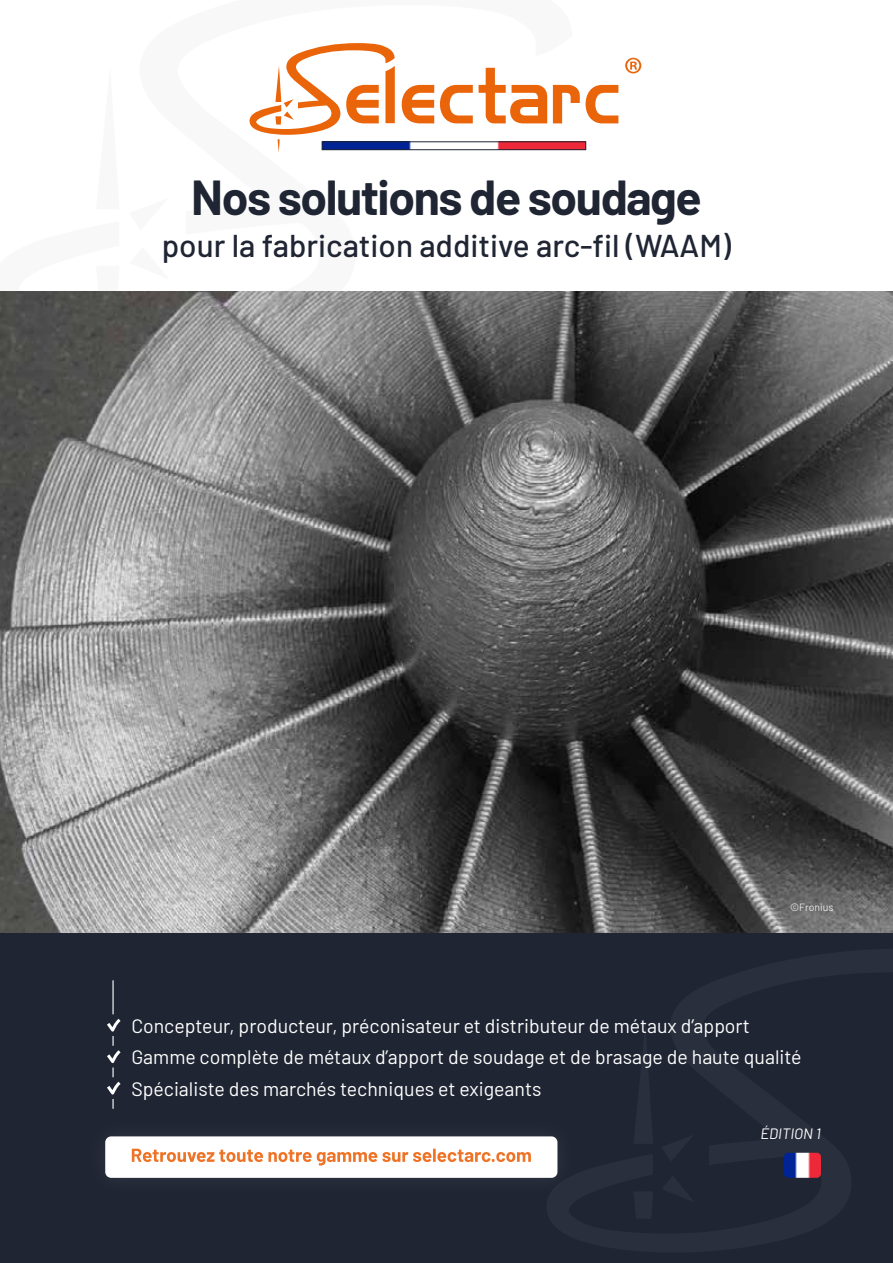
<style>
.page{position:relative;width:893px;height:1263px;background:#fff}
.page>*{position:absolute;margin:0;border:0;box-sizing:border-box;transform-origin:0 0}
.t1{font:700 48px "Barlow";letter-spacing:-.03em;color:#1f2533}
.t2{font:500 31.5px "Barlow";color:#1f2533}
.t3{font:19.5px/31.5px "Barlow";color:#fff}
.t4{font:italic 15px "Barlow";color:#fff}
.t5{font:10.5px "Barlow";color:#eaeaea}
</style>
<div class="page">
<div style="left:0;top:933px;width:893px;height:330px;background:#1f2533"></div>
<img style="left:0;top:291px;width:893px;height:642px">
<hr style="left:112px;top:980px;width:2px;height:34px;background:#fff">
<svg style="left:107px;top:1018px;width:14px;height:91px"></svg>
<svg style="left:402px;top:85px;width:32px;height:38px"></svg>
<svg style="left:440px;top:85px;width:33px;height:38px"></svg>
<svg style="left:479px;top:68px;width:68px;height:55px"></svg>
<svg style="left:553px;top:85px;width:27px;height:38px"></svg>
<svg style="left:586px;top:85px;width:32px;height:38px"></svg>
<svg style="left:250px;top:43px;width:145px;height:109px"></svg>
<svg style="left:625px;top:58px;width:16px;height:15px"></svg>
<img style="left:324px;top:144px;width:260px;height:4px">
<div style="left:322px;top:142px;width:264px;height:8px;border:1px solid #1f2533"></div>
<img style="left:784px;top:1153px;width:37px;height:25px">
<div style="left:105px;top:1136px;width:452px;height:42px;background:#fff;border-radius:6px"></div>
<svg style="left:132px;top:1149px;width:399px;height:16px"></svg>
<h1 class="t1" style="left:191px;top:162px;width:512px">Nos solutions de soudage</h1>
<h2 class="t2" style="left:162px;top:223px;width:571px">pour la fabrication additive arc-fil (WAAM)</h2>
<p class="t5" style="left:790px;top:899px;width:45px">©Fronius</p>
<p class="t3" style="left:131px;top:1008px;width:672px">Concepteur, producteur, préconisateur et distributeur de métaux d’apport<br>Gamme complète de métaux d’apport de soudage et de brasage de haute qualité<br>Spécialiste des marchés techniques et exigeants</p>
<p class="t4" style="left:760px;top:1122px;width:62px">ÉDITION 1</p>
</div>
